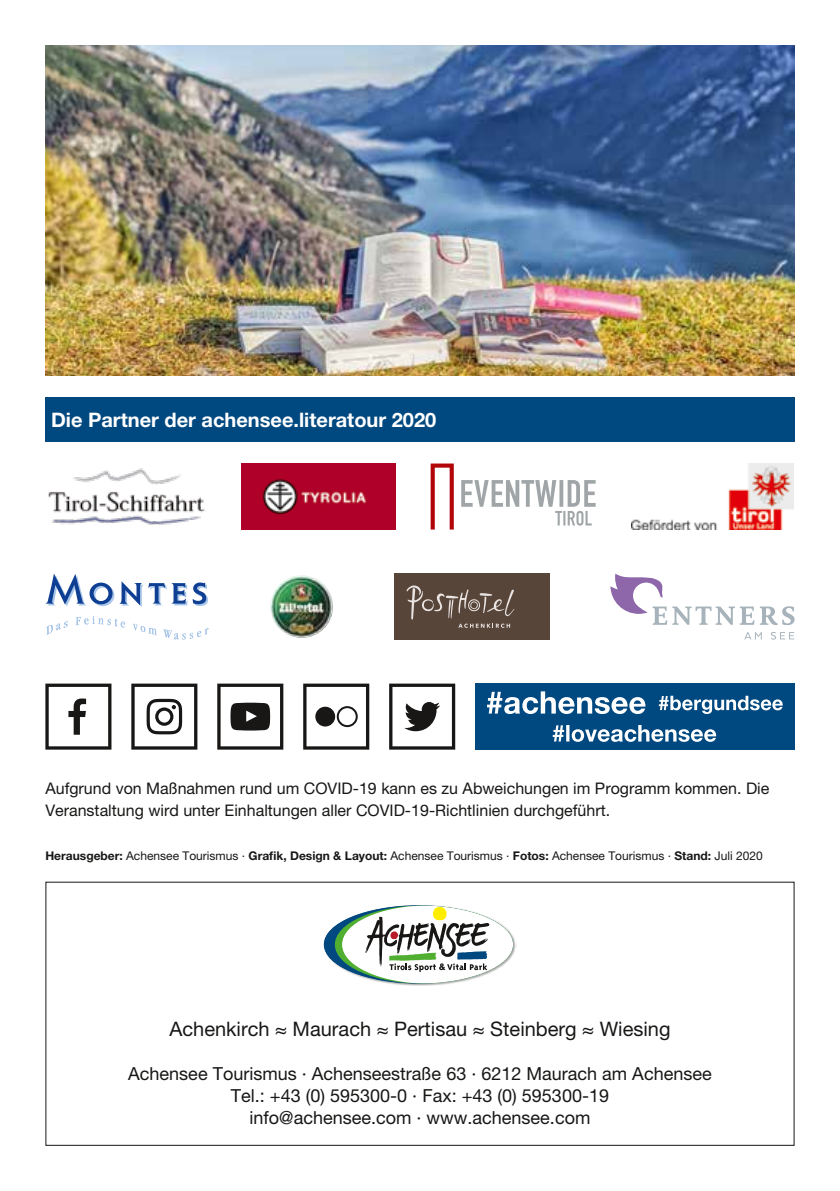
<style>
.page{position:relative;width:840px;height:1191px;background:#fff}
.page>*{position:absolute;margin:0;border:0;box-sizing:border-box;transform-origin:0 0}
.t1{font:20px "Helvetica Neue LT Pro";color:#181716}
.t2{font:700 20px "Helvetica Neue LT Pro";color:#fff}
.t3{font:18px/22px "Helvetica Neue LT Pro";color:#181716;text-align:center}
.t4{font:16px/22px "Helvetica Neue LT Pro";color:#181716}
.t5{font:12px "Helvetica Neue LT Pro";color:#181716}
.s1{font-weight:700}
</style>
<div class="page">
<div style="left:475px;top:683px;width:319px;height:66px;background:#004880"></div>
<img style="left:387px;top:935px;width:129px;height:51px">
<svg style="left:323px;top:905px;width:189px;height:78px"></svg>
<div style="left:45px;top:397px;width:749px;height:44px;background:#004880"></div>
<svg style="left:45px;top:683px;width:66px;height:66px"></svg>
<svg style="left:131px;top:683px;width:66px;height:66px"></svg>
<svg style="left:217px;top:683px;width:66px;height:66px"></svg>
<svg style="left:389px;top:683px;width:66px;height:66px"></svg>
<svg style="left:303px;top:683px;width:66px;height:66px"></svg>
<div style="left:315px;top:706px;width:20px;height:20px;background:#181716;border-radius:50%"></div>
<div style="left:336px;top:706px;width:21px;height:21px;border:2px solid #181716;border-radius:50%"></div>
<img style="left:45px;top:45px;width:749px;height:330px">
<svg style="left:658px;top:695px;width:124px;height:19px"></svg>
<svg style="left:487px;top:691px;width:158px;height:23px"></svg>
<svg style="left:552px;top:725px;width:164px;height:17px"></svg>
<svg style="left:46px;top:621px;width:22px;height:14px"></svg>
<svg style="left:76px;top:616px;width:49px;height:11px"></svg>
<svg style="left:133px;top:623px;width:24px;height:12px"></svg>
<svg style="left:163px;top:628px;width:45px;height:11px"></svg>
<svg style="left:46px;top:573px;width:68px;height:33px"></svg>
<svg style="left:120px;top:581px;width:88px;height:26px"></svg>
<img style="left:270px;top:575px;width:63px;height:63px;border-radius:31px">
<img style="left:48px;top:468px;width:157px;height:57px">
<svg style="left:461px;top:480px;width:134px;height:45px"></svg>
<svg style="left:430px;top:463px;width:23px;height:66px"></svg>
<img style="left:242px;top:463px;width:153px;height:66px">
<img style="left:631px;top:463px;width:162px;height:66px">
<div style="left:394px;top:573px;width:155px;height:66px;background:#58453a"></div>
<svg style="left:406px;top:585px;width:108px;height:43px"></svg>
<svg style="left:610px;top:573px;width:184px;height:52px"></svg>
<svg style="left:744px;top:632px;width:17px;height:7px"></svg>
<svg style="left:771px;top:632px;width:22px;height:7px"></svg>
<p class="t2" style="left:51px;top:407px;width:386px">Die Partner der achensee.literatour 2020</p>
<p class="t4" style="left:45px;top:776px;width:725px">Aufgrund von Maßnahmen rund um COVID-19 kann es zu Abweichungen im Programm kommen. Die<br>Veranstaltung wird unter Einhaltungen aller COVID-19-Richtlinien durchgeführt.</p>
<p class="t5" style="left:45px;top:848px;width:718px"><span class="s1">Herausgeber:</span> Achensee Tourismus ∙ <span class="s1">Grafik, Design &amp; Layout:</span> Achensee Tourismus ∙ <span class="s1">Fotos:</span> Achensee Tourismus ∙ <span class="s1">Stand:</span> Juli 2020</p>
<p class="t1" style="left:169px;top:1016px;width:502px">Achenkirch ≈ Maurach ≈ Pertisau ≈ Steinberg ≈ Wiesing</p>
<p class="t3" style="left:128px;top:1062px;width:584px">Achensee Tourismus · Achenseestraße 63 · 6212 Maurach am Achensee<br>Tel.: +43 (0) 595300-0 · Fax: +43 (0) 595300-19<br>info@achensee.com · www.achensee.com</p>
</div>
